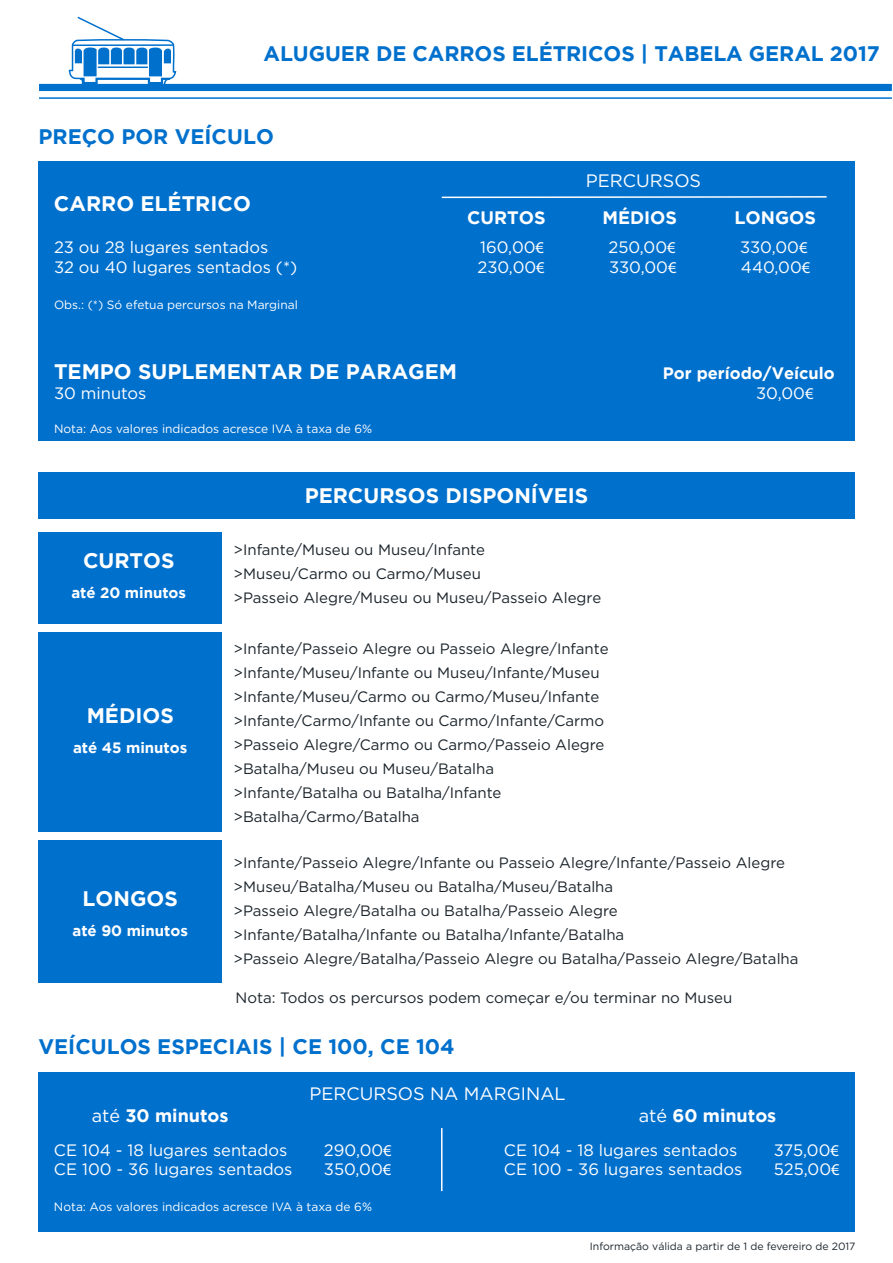
<style>
.page{position:relative;width:893px;height:1263px;background:#fff}
.page>*{position:absolute;margin:0;border:0;box-sizing:border-box;transform-origin:0 0}
.t1{font:700 21px "Gotham";color:#0070cd}
.t2{font:700 21px "Gotham";color:#fff}
.t3{font:700 18px "Gotham";color:#fff}
.t4{font:18px "Gotham HTF";color:#fff}
.t5{font:16.5px "Gotham HTF";color:#fff}
.t6{font:700 16.5px "Gotham";color:#fff}
.t7{font:15px/24px "Gotham HTF";color:#1b242b}
.t8{font:700 15px "Gotham";color:#fff}
.t9{font:12px "Gotham HTF";color:#fff}
.t10{font:10.5px "Gotham HTF";color:#1b242b}
.s1{font-family:"Myriad Pro"}
.s2{font-family:"Gotham HTF";font-weight:400}
</style>
<div class="page">
<div style="left:38px;top:320px;width:816px;height:120px;background:#0070cd"></div>
<div style="left:38px;top:162px;width:816px;height:163px;background:#0070cd"></div>
<svg style="left:441px;top:196px;width:386px;height:3px"></svg>
<div style="left:38px;top:1072px;width:816px;height:159px;background:#0070cd"></div>
<hr style="left:441px;top:1128px;width:1px;height:63px;background:#fff">
<div style="left:38px;top:472px;width:816px;height:46px;background:#0070cd"></div>
<div style="left:38px;top:532px;width:184px;height:91px;background:#0070cd"></div>
<div style="left:38px;top:632px;width:184px;height:200px;background:#0070cd"></div>
<div style="left:38px;top:840px;width:184px;height:143px;background:#0070cd"></div>
<div style="left:39px;top:84px;width:853px;height:7px;background:#0070cd"></div>
<hr style="left:39px;top:97px;width:853px;height:2px;background:#0070cd">
<svg style="left:68px;top:16px;width:109px;height:68px"></svg>
<h1 class="t1" style="left:264px;top:41px;width:618px">ALUGUER DE CARROS ELÉTRICOS | TABELA GERAL 2017</h1>
<h1 class="t1" style="left:38px;top:124px;width:237px">PREÇO POR VEÍCULO</h1>
<h1 class="t2" style="left:54px;top:192px;width:198px">CARRO ELÉTRICO</h1>
<p class="t4" style="left:586px;top:170px;width:117px">PERCURSOS</p>
<p class="t3" style="left:467px;top:207px;width:80px">CURTOS</p>
<p class="t3" style="left:602px;top:207px;width:76px">MÉDIOS</p>
<p class="t3" style="left:734px;top:207px;width:83px">LONGOS</p>
<p class="t5" style="left:54px;top:238px;width:216px">23 ou 28 lugares sentados</p>
<p class="t5" style="left:480px;top:238px;width:65px">160,00<span class="s1">€</span></p>
<p class="t5" style="left:608px;top:238px;width:69px">250,00<span class="s1">€</span></p>
<p class="t5" style="left:740px;top:238px;width:69px">330,00<span class="s1">€</span></p>
<p class="t5" style="left:54px;top:258px;width:245px">32 ou 40 lugares sentados (*)</p>
<p class="t5" style="left:477px;top:258px;width:69px">230,00<span class="s1">€</span></p>
<p class="t5" style="left:609px;top:258px;width:69px">330,00<span class="s1">€</span></p>
<p class="t5" style="left:741px;top:258px;width:71px">440,00<span class="s1">€</span></p>
<p class="t9" style="left:54px;top:298px;width:245px">Obs.: (*) Só efetua percursos na Marginal</p>
<h1 class="t2" style="left:54px;top:360px;width:405px">TEMPO SUPLEMENTAR DE PARAGEM</h1>
<p class="t6" style="left:663px;top:364px;width:173px">Por período/Veículo</p>
<p class="t5" style="left:54px;top:384px;width:94px">30 minutos</p>
<p class="t5" style="left:756px;top:384px;width:59px">30,00<span class="s1">€</span></p>
<p class="t9" style="left:54px;top:422px;width:320px">Nota: Aos valores indicados acresce IVA à taxa de 6%</p>
<h1 class="t2" style="left:83px;top:548px;width:93px">CURTOS</h1>
<p class="t8" style="left:71px;top:583px;width:116px">até 20 minutos</p>
<h1 class="t2" style="left:87px;top:704px;width:89px">MÉDIOS</h1>
<p class="t8" style="left:73px;top:739px;width:116px">até 45 minutos</p>
<h1 class="t2" style="left:83px;top:886px;width:97px">LONGOS</h1>
<p class="t8" style="left:73px;top:922px;width:117px">até 90 minutos</p>
<h1 class="t2" style="left:305px;top:483px;width:285px">PERCURSOS DISPONÍVEIS</h1>
<p class="t7" style="left:233px;top:537px;width:369px">&gt;Infante/Museu ou Museu/Infante &gt;Museu/Carmo ou Carmo/Museu<br>&gt;Passeio Alegre/Museu ou Museu/Passeio Alegre</p>
<p class="t7" style="left:233px;top:636px;width:377px">&gt;Infante/Passeio Alegre ou Passeio Alegre/Infante &gt;Infante/Museu/Infante ou Museu/Infante/Museu &gt;Infante/Museu/Carmo ou Carmo/Museu/Infante &gt;Infante/Carmo/Infante ou Carmo/Infante/Carmo &gt;Passeio Alegre/Carmo ou Carmo/Passeio Alegre &gt;Batalha/Museu ou Museu/Batalha &gt;Infante/Batalha ou Batalha/Infante &gt;Batalha/Carmo/Batalha</p>
<p class="t7" style="left:233px;top:850px;width:567px">&gt;Infante/Passeio Alegre/Infante ou Passeio Alegre/Infante/Passeio Alegre &gt;Museu/Batalha/Museu ou Batalha/Museu/Batalha<br>&gt;Passeio Alegre/Batalha ou Batalha/Passeio Alegre &gt;Infante/Batalha/Infante ou Batalha/Infante/Batalha<br>&gt;Passeio Alegre/Batalha/Passeio Alegre ou Batalha/Passeio Alegre/Batalha</p>
<p class="t7" style="left:235px;top:985px;width:498px">Nota: Todos os percursos podem começar e/ou terminar no Museu</p>
<h1 class="t1" style="left:38px;top:1035px;width:418px">VEÍCULOS ESPECIAIS | CE 100, CE 104</h1>
<p class="t4" style="left:309px;top:1084px;width:258px">PERCURSOS NA MARGINAL</p>
<p class="t3" style="left:92px;top:1105px;width:138px"><span class="s2">até</span> 30 minutos</p>
<p class="t3" style="left:639px;top:1105px;width:139px"><span class="s2">até</span> 60 minutos</p>
<p class="t5" style="left:54px;top:1141px;width:235px">CE 104 - 18 lugares sentados</p>
<p class="t5" style="left:324px;top:1141px;width:69px">290,00<span class="s1">€</span></p>
<p class="t5" style="left:54px;top:1160px;width:240px">CE 100 - 36 lugares sentados</p>
<p class="t5" style="left:324px;top:1160px;width:69px">350,00<span class="s1">€</span></p>
<p class="t9" style="left:54px;top:1200px;width:320px">Nota: Aos valores indicados acresce IVA à taxa de 6%</p>
<p class="t5" style="left:504px;top:1141px;width:235px">CE 104 - 18 lugares sentados</p>
<p class="t5" style="left:774px;top:1141px;width:67px">375,00<span class="s1">€</span></p>
<p class="t5" style="left:504px;top:1160px;width:240px">CE 100 - 36 lugares sentados</p>
<p class="t5" style="left:774px;top:1160px;width:67px">525,00<span class="s1">€</span></p>
<p class="t10" style="left:590px;top:1240px;width:267px">Informação válida a partir de 1 de fevereiro de 2017</p>
</div>
